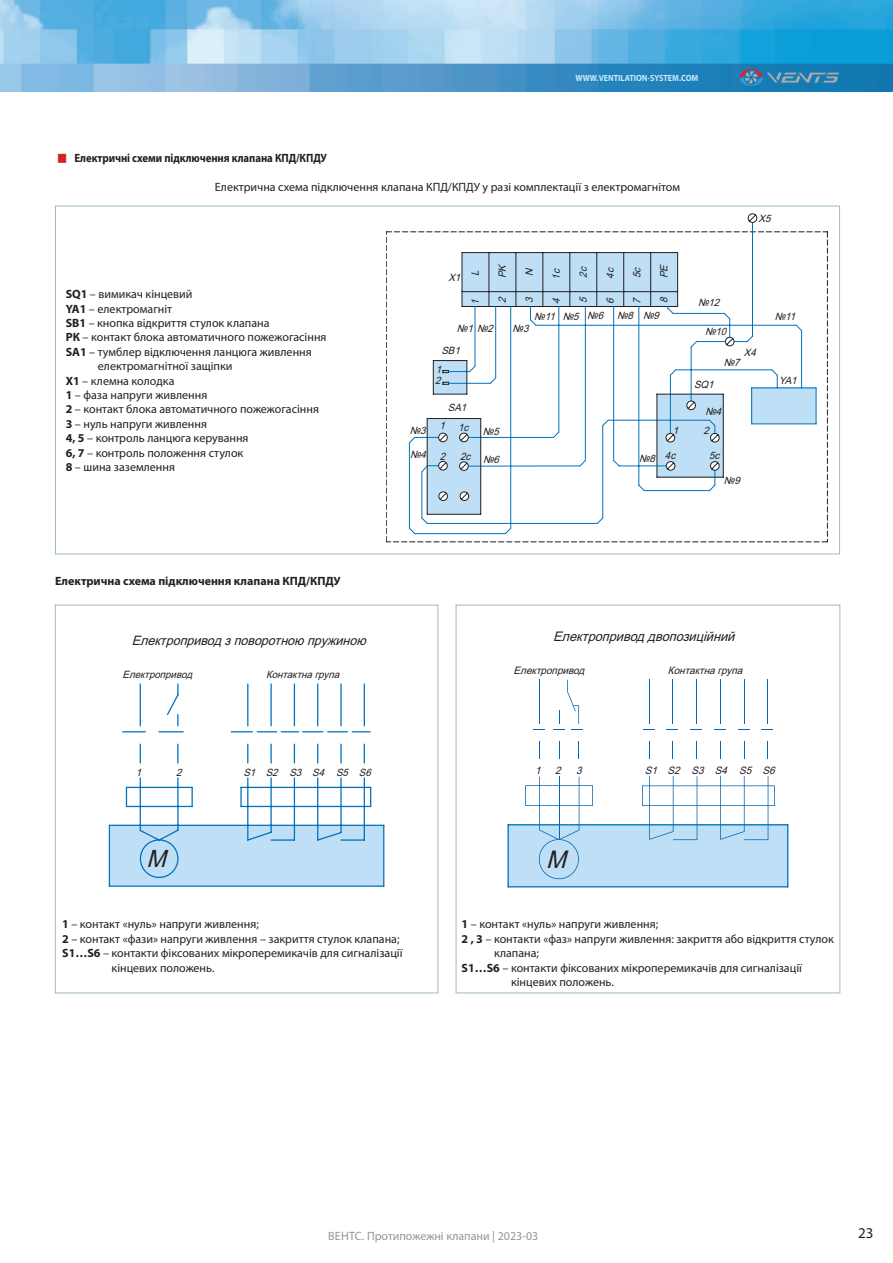
<style>
.page{position:relative;width:893px;height:1263px;background:#fff}
.page>*{position:absolute;margin:0;border:0;box-sizing:border-box;transform-origin:0 0}
.t1{font:italic 24.3px "Arial";color:#231f20;scale:.96 1}
.t2{font:italic 23.85px "Arial";color:#231f20;scale:.96 1}
.t3{font:15px "Myriad Pro";color:#231f20}
.t4{font:italic 13.2px "Arial";color:#231f20}
.t5{font:italic 13.05px "Arial";color:#231f20}
.t6{font:12px "Myriad Pro";color:#231f20}
.t7{font:700 12px "Myriad Pro";color:#231f20;scale:.9 1}
.t8{font:700 12px "Myriad Pro";color:#231f20}
.t9{font:12px "Myriad Pro";color:#939598}
.t10{font:italic 10.35px "Arial";color:#231f20;scale:.96 1}
.t11{font:italic 10.05px/11.1px "Arial";color:#231f20;scale:.96 1}
.t12{font:700 9px "Myriad Pro";color:#c6eafa;scale:.9 1}
.s1{font-weight:700}
</style>
<div class="page">
<img style="left:0;top:0;width:893px;height:91px">
<svg style="left:740px;top:69px;width:99px;height:17px;background:#3e83ae"></svg>
<div style="left:508px;top:825px;width:280px;height:62px;background:#bedff5"></div>
<hr style="left:508px;top:824px;width:280px;height:1px;background:#0072bc">
<hr style="left:507px;top:825px;width:2px;height:62px;background:#0072bc">
<hr style="left:508px;top:886px;width:280px;height:1px;background:#0072bc">
<hr style="left:787px;top:825px;width:1px;height:62px;background:#0072bc">
<svg style="left:539px;top:741px;width:1px;height:18px"></svg>
<hr style="left:539px;top:680px;width:1px;height:44px;background:#0866b3">
<svg style="left:578px;top:741px;width:1px;height:18px"></svg>
<svg style="left:525px;top:777px;width:68px;height:102px"></svg>
<svg style="left:642px;top:776px;width:133px;height:64px"></svg>
<svg style="left:533px;top:729px;width:12px;height:1px"></svg>
<svg style="left:559px;top:741px;width:1px;height:18px"></svg>
<hr style="left:559px;top:777px;width:1px;height:62px;background:#0866b3">
<svg style="left:553px;top:680px;width:30px;height:50px"></svg>
<svg style="left:649px;top:741px;width:1px;height:18px"></svg>
<hr style="left:649px;top:680px;width:1px;height:44px;background:#0866b3">
<hr style="left:673px;top:680px;width:1px;height:44px;background:#0866b3">
<svg style="left:666px;top:729px;width:12px;height:1px"></svg>
<svg style="left:696px;top:741px;width:1px;height:18px"></svg>
<hr style="left:696px;top:680px;width:1px;height:44px;background:#0866b3">
<svg style="left:690px;top:729px;width:12px;height:1px"></svg>
<svg style="left:720px;top:741px;width:1px;height:18px"></svg>
<hr style="left:720px;top:680px;width:1px;height:44px;background:#0866b3">
<svg style="left:714px;top:729px;width:12px;height:1px"></svg>
<svg style="left:744px;top:741px;width:1px;height:18px"></svg>
<hr style="left:744px;top:680px;width:1px;height:44px;background:#0866b3">
<svg style="left:767px;top:741px;width:1px;height:18px"></svg>
<hr style="left:767px;top:680px;width:1px;height:44px;background:#0866b3">
<svg style="left:761px;top:729px;width:12px;height:1px"></svg>
<div style="left:456px;top:605px;width:384px;height:388px;border:1px solid #9ebbca"></div>
<svg style="left:386px;top:213px;width:442px;height:330px"></svg>
<svg style="left:109px;top:683px;width:275px;height:204px"></svg>
<div style="left:55px;top:605px;width:383px;height:388px;border:1px solid #9ebbca"></div>
<p class="t12" style="left:575px;top:72px;width:138px">WWW.VENTILATION-SYSTEM.COM</p>
<p class="t7" style="left:74px;top:150px;width:282px">Електричні схеми підключення клапана КПД/КПДУ</p>
<p class="t6" style="left:215px;top:179px;width:467px">Електрична схема підключення клапана КПД/КПДУ у разі комплектації з електромагнітом</p>
<p class="t11" style="left:448px;top:272px;width:18px">X1</p>
<p class="t11" style="left:470px;top:276px;width:11px;rotate:-90deg">L</p>
<p class="t11" style="left:497px;top:278px;width:19px;rotate:-90deg">PK</p>
<p class="t11" style="left:524px;top:276px;width:13px;rotate:-90deg">N</p>
<p class="t11" style="left:551px;top:280px;width:16px;rotate:-90deg">1c</p>
<p class="t11" style="left:578px;top:278px;width:16px;rotate:-90deg">2c</p>
<p class="t11" style="left:605px;top:278px;width:16px;rotate:-90deg">4c</p>
<p class="t11" style="left:632px;top:278px;width:16px;rotate:-90deg">5c</p>
<p class="t11" style="left:659px;top:278px;width:19px;rotate:-90deg">PE</p>
<p class="t11" style="left:759px;top:213px;width:18px">X5</p>
<p class="t6" style="left:66px;top:287px;width:128px"><span class="s1">SQ1</span> – вимикач кінцевий</p>
<p class="t6" style="left:66px;top:301px;width:108px"><span class="s1">YA1</span> – електромагніт</p>
<p class="t6" style="left:66px;top:315px;width:205px"><span class="s1">SB1</span> – кнопка відкриття стулок клапана</p>
<p class="t6" style="left:66px;top:330px;width:262px"><span class="s1">РК</span> – контакт блока автоматичного пожежогасіння</p>
<p class="t6" style="left:66px;top:344px;width:248px"><span class="s1">SA1</span> – тумблер відключення ланцюга живлення</p>
<p class="t6" style="left:98px;top:359px;width:136px">електромагнітної защіпки</p>
<p class="t6" style="left:66px;top:373px;width:110px"><span class="s1">Х1</span> – клемна колодка</p>
<p class="t6" style="left:66px;top:387px;width:143px"><span class="s1">1</span> – фаза напруги живлення</p>
<p class="t6" style="left:66px;top:402px;width:255px"><span class="s1">2</span> – контакт блока автоматичного пожежогасіння</p>
<p class="t6" style="left:66px;top:416px;width:143px"><span class="s1">3</span> – нуль напруги живлення</p>
<p class="t6" style="left:66px;top:431px;width:184px"><span class="s1">4, 5</span> – контроль ланцюга керування</p>
<p class="t6" style="left:66px;top:445px;width:179px"><span class="s1">6, 7</span> – контроль положення стулок</p>
<p class="t6" style="left:66px;top:459px;width:111px"><span class="s1">8</span> – шина заземлення</p>
<p class="t8" style="left:55px;top:573px;width:287px">Електрична схема підключення клапана КПД/КПДУ</p>
<p class="t5" style="left:132px;top:631px;width:240px">Електроприводзповоротною пружиною</p>
<p class="t11" style="left:123px;top:668px;width:78px">Електропривод</p>
<p class="t11" style="left:266px;top:668px;width:82px">Контактнагрупа</p>
<p class="t11" style="left:136px;top:767px;width:11px">1</p>
<p class="t11" style="left:176px;top:767px;width:11px">2</p>
<p class="t11" style="left:243px;top:767px;width:138px">S1 S2 S3 S4 S5 S6</p>
<h2 class="t2" style="left:147px;top:842px;width:31px">М</h2>
<p class="t11" style="left:470px;top:305px;width:11px;rotate:-90deg">1</p>
<p class="t11" style="left:497px;top:303px;width:11px;rotate:-90deg">2</p>
<p class="t11" style="left:524px;top:303px;width:11px;rotate:-90deg">3</p>
<p class="t11" style="left:551px;top:304px;width:11px;rotate:-90deg">4</p>
<p class="t11" style="left:578px;top:303px;width:11px;rotate:-90deg">5</p>
<p class="t11" style="left:605px;top:304px;width:11px;rotate:-90deg">6</p>
<p class="t11" style="left:632px;top:304px;width:11px;rotate:-90deg">7</p>
<p class="t11" style="left:659px;top:303px;width:11px;rotate:-90deg">8</p>
<p class="t11" style="left:698px;top:297px;width:27px">№12</p>
<p class="t11" style="left:534px;top:310px;width:135px">№11 №5 №6 №8 №9</p>
<p class="t11" style="left:457px;top:323px;width:43px">№1 №2</p>
<p class="t11" style="left:513px;top:323px;width:22px">№3</p>
<p class="t11" style="left:705px;top:326px;width:27px">№10</p>
<p class="t11" style="left:441px;top:345px;width:24px">SB1</p>
<p class="t11" style="left:744px;top:347px;width:18px">X4</p>
<p class="t11" style="left:435px;top:364px;width:12px">1<br>2</p>
<p class="t11" style="left:694px;top:379px;width:26px">SQ1</p>
<p class="t11" style="left:724px;top:357px;width:22px">№7</p>
<p class="t11" style="left:448px;top:402px;width:24px">SA1</p>
<p class="t11" style="left:705px;top:406px;width:22px">№4</p>
<p class="t11" style="left:410px;top:425px;width:22px">№3</p>
<p class="t11" style="left:410px;top:449px;width:22px">№4</p>
<p class="t11" style="left:439px;top:420px;width:11px">1</p>
<p class="t11" style="left:440px;top:451px;width:11px">2</p>
<p class="t11" style="left:665px;top:450px;width:16px">4c</p>
<p class="t11" style="left:458px;top:422px;width:16px">1c</p>
<p class="t11" style="left:460px;top:451px;width:16px">2c</p>
<p class="t11" style="left:673px;top:425px;width:11px">1</p>
<p class="t11" style="left:703px;top:425px;width:11px">2</p>
<p class="t11" style="left:709px;top:450px;width:16px">5c</p>
<p class="t11" style="left:483px;top:426px;width:22px">№5</p>
<p class="t11" style="left:483px;top:454px;width:22px">№6</p>
<p class="t11" style="left:639px;top:453px;width:22px">№8</p>
<p class="t11" style="left:724px;top:475px;width:22px">№9</p>
<p class="t11" style="left:775px;top:311px;width:27px">№11</p>
<p class="t11" style="left:779px;top:375px;width:24px">YA1</p>
<p class="t4" style="left:553px;top:627px;width:188px">Електроприводдвопозиційний</p>
<p class="t10" style="left:514px;top:663px;width:79px">Електропривод</p>
<p class="t10" style="left:668px;top:663px;width:83px">Контактнагрупа</p>
<p class="t10" style="left:555px;top:763px;width:11px">2</p>
<p class="t10" style="left:645px;top:763px;width:141px">S1 S2 S3 S4 S5 S6</p>
<p class="t10" style="left:535px;top:763px;width:11px">1</p>
<p class="t10" style="left:576px;top:763px;width:11px">3</p>
<h1 class="t1" style="left:546px;top:842px;width:31px">М</h1>
<p class="t6" style="left:62px;top:917px;width:198px"><span class="s1">1</span> – контакт «нуль» напруги живлення;</p>
<p class="t6" style="left:62px;top:931px;width:339px"><span class="s1">2</span> – контакт «фази» напруги живлення – закриття стулок клапана;</p>
<p class="t6" style="left:62px;top:946px;width:342px"><span class="s1">S1…S6</span> – контакти фіксованих мікроперемикачів для сигналізації</p>
<p class="t6" style="left:112px;top:960px;width:105px">кінцевих положень.</p>
<p class="t6" style="left:462px;top:917px;width:198px"><span class="s1">1</span> – контакт «нуль» напруги живлення;</p>
<p class="t6" style="left:462px;top:931px;width:374px"><span class="s1">2 , 3</span> – контакти «фаз» напруги живлення: закриття або відкриття стулок</p>
<p class="t6" style="left:494px;top:946px;width:47px">клапана;</p>
<p class="t6" style="left:462px;top:960px;width:342px"><span class="s1">S1…S6</span> – контакти фіксованих мікроперемикачів для сигналізації</p>
<p class="t6" style="left:511px;top:974px;width:105px">кінцевих положень.</p>
<p class="t9" style="left:328px;top:1229px;width:212px">ВЕНТС. Протипожежні клапани | 2023-03</p>
<p class="t3" style="left:858px;top:1224px;width:17px">23</p>
</div>
